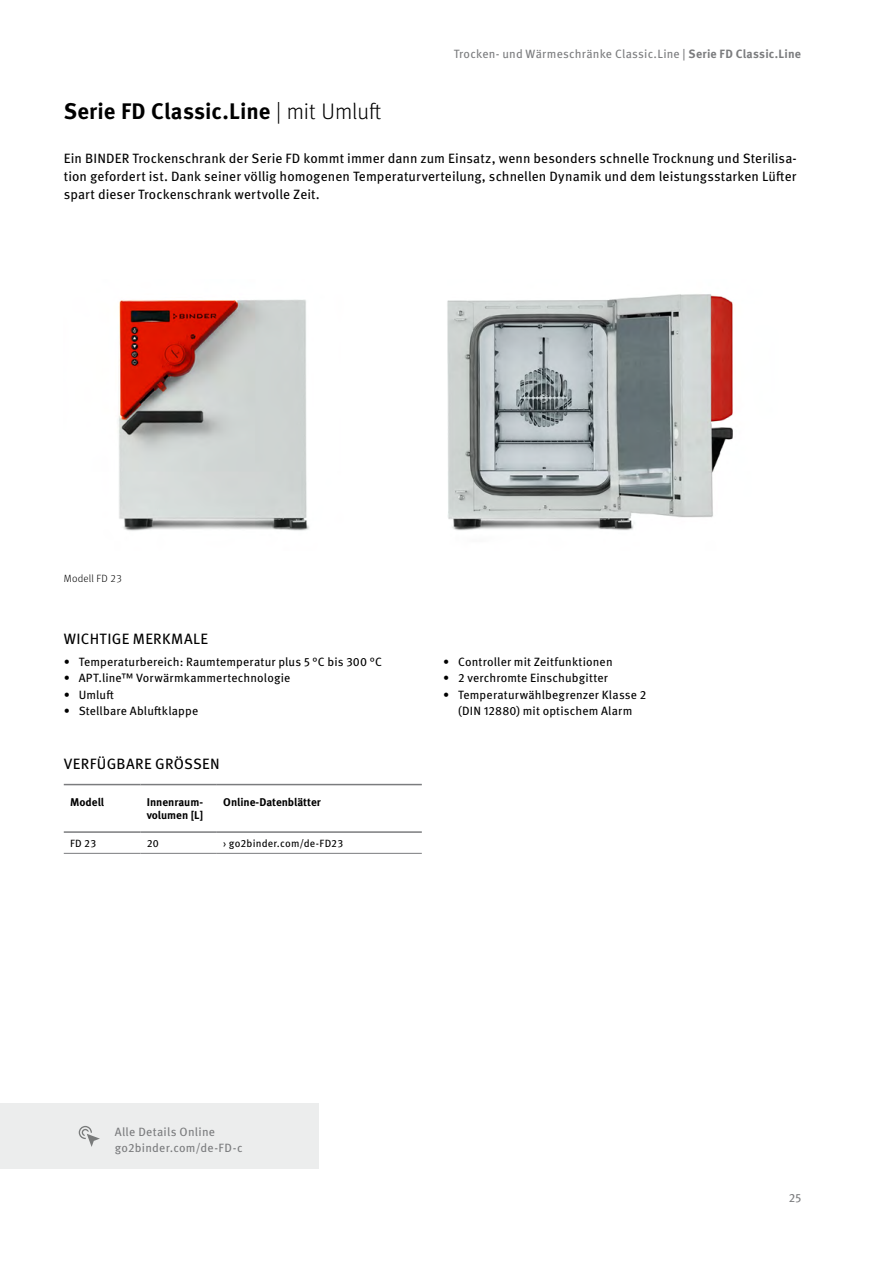
<style>
.page{position:relative;width:893px;height:1263px;background:#fff}
.page>*{position:absolute;margin:0;border:0;box-sizing:border-box;transform-origin:0 0}
.p_heading_level01_se{font:700 22.5px "Meta Pro";letter-spacing:.005em;color:#000}
.p_heading_level02_st{font:15px "Meta Pro";letter-spacing:.02em;color:#000}
.p_body_std{font:13.5px/18px "Meta Pro";letter-spacing:.005em;color:#000;text-align:justify}
.t1{font:12px/16.5px "Meta Pro";letter-spacing:.015em;color:#000;text-align:center}
.p_body_all-details{font:12px "Meta Pro";letter-spacing:.02em;color:#7b7c7e}
.t2{font:700 11.25px/13.5px "Meta Pro";color:#000}
.t3{font:10.5px "Meta Pro";letter-spacing:.015em;color:#000}
.p_body_img_legend{font:300 10.5px "Meta Pro";letter-spacing:.02em;color:#000}
.s1{font-weight:700}
.s2{font-weight:300}
</style>
<div class="page">
<div style="left:0;top:1103px;width:319px;height:66px;background:#eceded"></div>
<svg style="left:79px;top:1126px;width:21px;height:21px"></svg>
<img style="left:118px;top:294px;width:615px;height:237px">
<hr style="left:64px;top:784px;width:76px;height:1px;background:#7b7c7e">
<hr style="left:64px;top:831px;width:76px;height:2px;background:#7b7c7e">
<hr style="left:140px;top:784px;width:77px;height:1px;background:#7b7c7e">
<hr style="left:140px;top:831px;width:77px;height:2px;background:#7b7c7e">
<hr style="left:217px;top:784px;width:205px;height:1px;background:#7b7c7e">
<hr style="left:217px;top:831px;width:205px;height:2px;background:#7b7c7e">
<hr style="left:64px;top:853px;width:76px;height:1px;background:#7b7c7e">
<hr style="left:140px;top:853px;width:77px;height:1px;background:#7b7c7e">
<hr style="left:217px;top:853px;width:205px;height:1px;background:#7b7c7e">
<p class="p_body_all-details" style="left:454px;top:44px;width:349px">Trocken- und Wärmeschränke Classic.Line | <span class="s1">Serie FD Classic.Line</span></p>
<p class="p_heading_level01_se" style="left:64px;top:94px;width:319px">Serie FD Classic.Line <span class="s2">| mit Umluft</span></p>
<p class="p_body_std" style="left:64px;top:148px;width:734px">Ein BINDER Trockenschrank der Serie FD kommt immer dann zum Einsatz, wenn besonders schnelle Trocknung und Sterilisa&shy;tion gefordert ist. Dank seiner völlig homogenen Temperaturverteilung, schnellen Dynamik und dem leistungsstarken Lüfter spart dieser Trockenschrank wertvolle Zeit.</p>
<p class="p_body_img_legend" style="left:64px;top:571px;width:60px">Modell FD 23</p>
<p class="p_heading_level02_st" style="left:64px;top:627px;width:146px">WICHTIGE MERKMALE</p>
<p class="t1" style="left:64px;top:653px;width:320px">• Temperaturbereich: Raumtemperatur plus 5 °C bis 300 °C</p>
<p class="t1" style="left:64px;top:669px;width:228px">• APT.line™ Vorwärmkammertechnologie</p>
<p class="t1" style="left:64px;top:686px;width:52px">• Umluft</p>
<p class="t1" style="left:64px;top:702px;width:136px">• Stellbare Abluftklappe</p>
<p class="p_heading_level02_st" style="left:64px;top:752px;width:157px">VERFÜGBARE GRÖSSEN</p>
<p class="t2" style="left:70px;top:794px;width:35px">Modell</p>
<p class="t2" style="left:147px;top:794px;width:58px">Innenraum&shy;volumen [L]</p>
<p class="t2" style="left:223px;top:794px;width:99px">Online-Datenblätter</p>
<p class="t3" style="left:70px;top:835px;width:28px">FD 23</p>
<p class="t3" style="left:147px;top:835px;width:14px">20</p>
<p class="t3" style="left:223px;top:835px;width:122px">› go2binder.com/de-FD23</p>
<p class="t1" style="left:443px;top:653px;width:171px">• Controller mit Zeitfunktionen</p>
<p class="t1" style="left:443px;top:669px;width:166px">• 2 verchromte Einschubgitter</p>
<p class="t1" style="left:443px;top:686px;width:205px">• Temperaturwählbegrenzer Klasse 2 (DIN 12880) mit optischem Alarm</p>
<p class="p_body_all-details" style="left:115px;top:1122px;width:102px">Alle Details Online</p>
<p class="p_body_all-details" style="left:115px;top:1139px;width:129px">go2binder.com/de-FD-c</p>
<p class="p_body_all-details" style="left:789px;top:1188px;width:14px">25</p>
</div>
